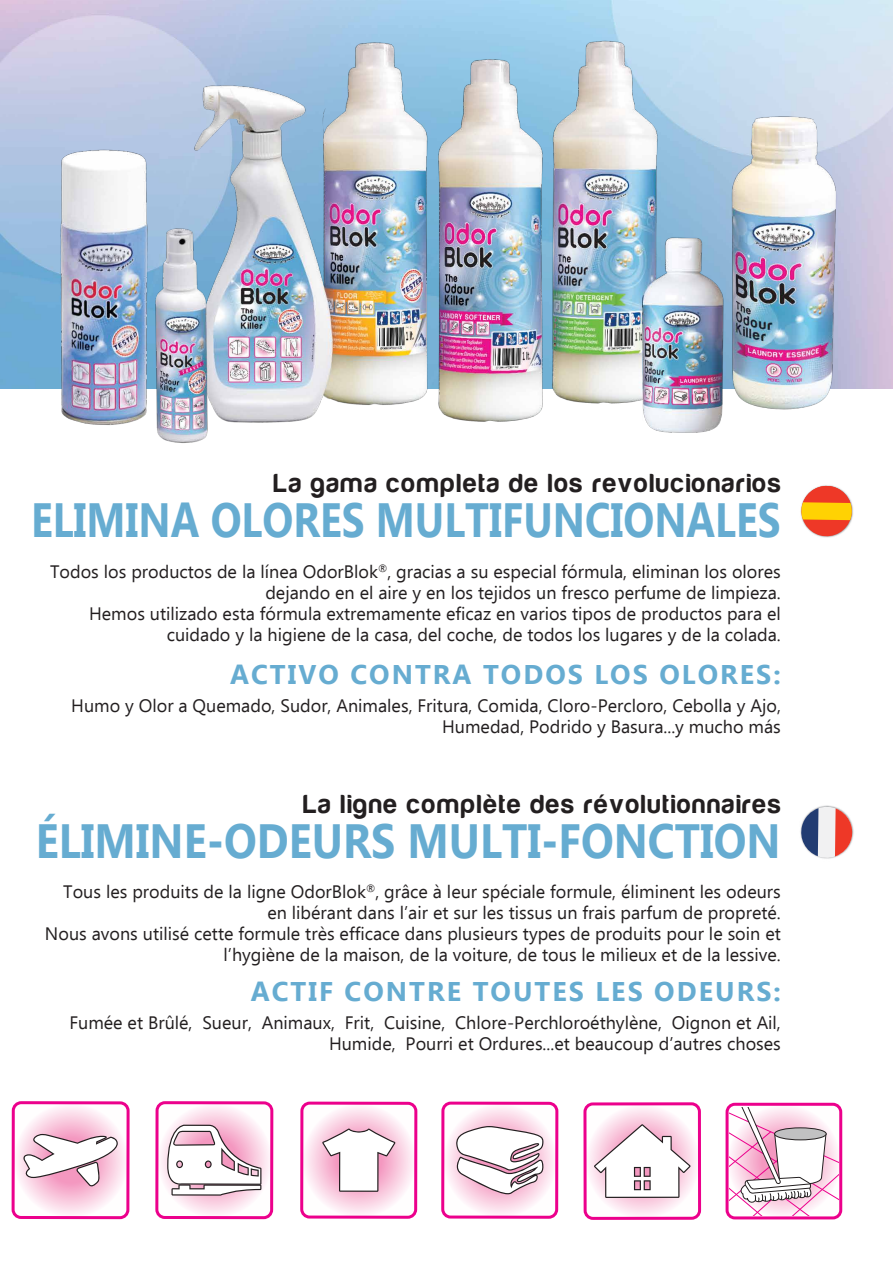
<style>
.page{position:relative;width:893px;height:1263px;background:#fff}
.page>*{position:absolute;margin:0;border:0;box-sizing:border-box;transform-origin:0 0}
.t1{font:700 48px "Ebrima";color:#66acd1;scale:.85 1}
.t2{font:700 48px "Ebrima";color:#66acd1;scale:.9 1}
.t3{font:27px "Harabara";letter-spacing:.075em;color:#231f20}
.t4{font:700 27px "Ebrima";letter-spacing:.075em;color:#66acd1}
.t5{font:18px/21px "Ebrima";color:#231f20;text-align:right}
</style>
<div class="page">
<img style="left:0;top:0;width:893px;height:388px">
<div style="left:441px;top:1101px;width:117px;height:118px;border:3px solid #ec008c;border-radius:8px"></div>
<svg style="left:443px;top:1103px;width:114px;height:114px"></svg>
<div style="left:300px;top:1101px;width:117px;height:118px;border:3px solid #ec008c;border-radius:8px"></div>
<svg style="left:302px;top:1103px;width:114px;height:114px"></svg>
<div style="left:155px;top:1101px;width:118px;height:118px;border:3px solid #ec008c;border-radius:8px"></div>
<svg style="left:157px;top:1103px;width:115px;height:115px"></svg>
<div style="left:12px;top:1101px;width:118px;height:118px;border:3px solid #ec008c;border-radius:8px"></div>
<svg style="left:13px;top:1103px;width:115px;height:115px"></svg>
<div style="left:583px;top:1102px;width:118px;height:118px;border:3px solid #ec008c;border-radius:8px"></div>
<svg style="left:585px;top:1104px;width:115px;height:114px"></svg>
<img style="left:34px;top:23px;width:833px;height:420px">
<img style="left:748px;top:432px;width:119px;height:11px">
<svg style="left:800px;top:485px;width:53px;height:53px"></svg>
<svg style="left:800px;top:805px;width:54px;height:54px"></svg>
<div style="left:726px;top:1103px;width:116px;height:116px;border:3px solid #ec008c;border-radius:8px"></div>
<svg style="left:727px;top:1104px;width:114px;height:114px"></svg>
<h2 class="t3" style="left:274px;top:469px;width:508px">La gama completa de los revolucionarios</h2>
<h1 class="t1" style="left:31px;top:484px;width:884px">ELIMINA OLORES MULTIFUNCIONALES</h1>
<p class="t5" style="left:50px;top:561px;width:732px">Todos los productos de la línea OdorBlok<sup>®</sup>, gracias a su especial fórmula, eliminan los olores dejando en el aire y en los tejidos un fresco perfume de limpieza.<br>Hemos utilizado esta fórmula extremamente eficaz en varios tipos de productos para el cuidado y la higiene de la casa, del coche, de todos los lugares y de la colada.</p>
<h2 class="t4" style="left:230px;top:654px;width:552px">ACTIVO CONTRA TODOS LOS OLORES:</h2>
<p class="t5" style="left:71px;top:695px;width:711px">Humo y Olor a Quemado, Sudor, Animales, Fritura, Comida, Cloro-Percloro, Cebolla y Ajo,<br>Humedad, Podrido y Basura...y mucho más</p>
<h2 class="t3" style="left:303px;top:790px;width:479px">La ligne complète des révolutionnaires</h2>
<h1 class="t2" style="left:36px;top:805px;width:829px">ÉLIMINE-ODEURS MULTI-FONCTION</h1>
<p class="t5" style="left:45px;top:880px;width:737px">Tous les produits de la ligne OdorBlok<sup>®</sup>, grâce à leur spéciale formule, éliminent les odeurs en libérant dans l’air et sur les tissus un frais parfum de propreté.<br>Nous avons utilisé cette formule très efficace dans plusieurs types de produits pour le soin et l’hygiène de la maison, de la voiture, de tous le milieux et de la lessive.</p>
<h2 class="t4" style="left:251px;top:971px;width:532px">ACTIF CONTRE TOUTES LES ODEURS:</h2>
<p class="t5" style="left:69px;top:1012px;width:713px">Fumée et Brûlé, Sueur, Animaux, Frit, Cuisine, Chlore-Perchloroéthylène, Oignon et Ail,<br>Humide, Pourri et Ordures...et beaucoup d’autres choses</p>
</div>
